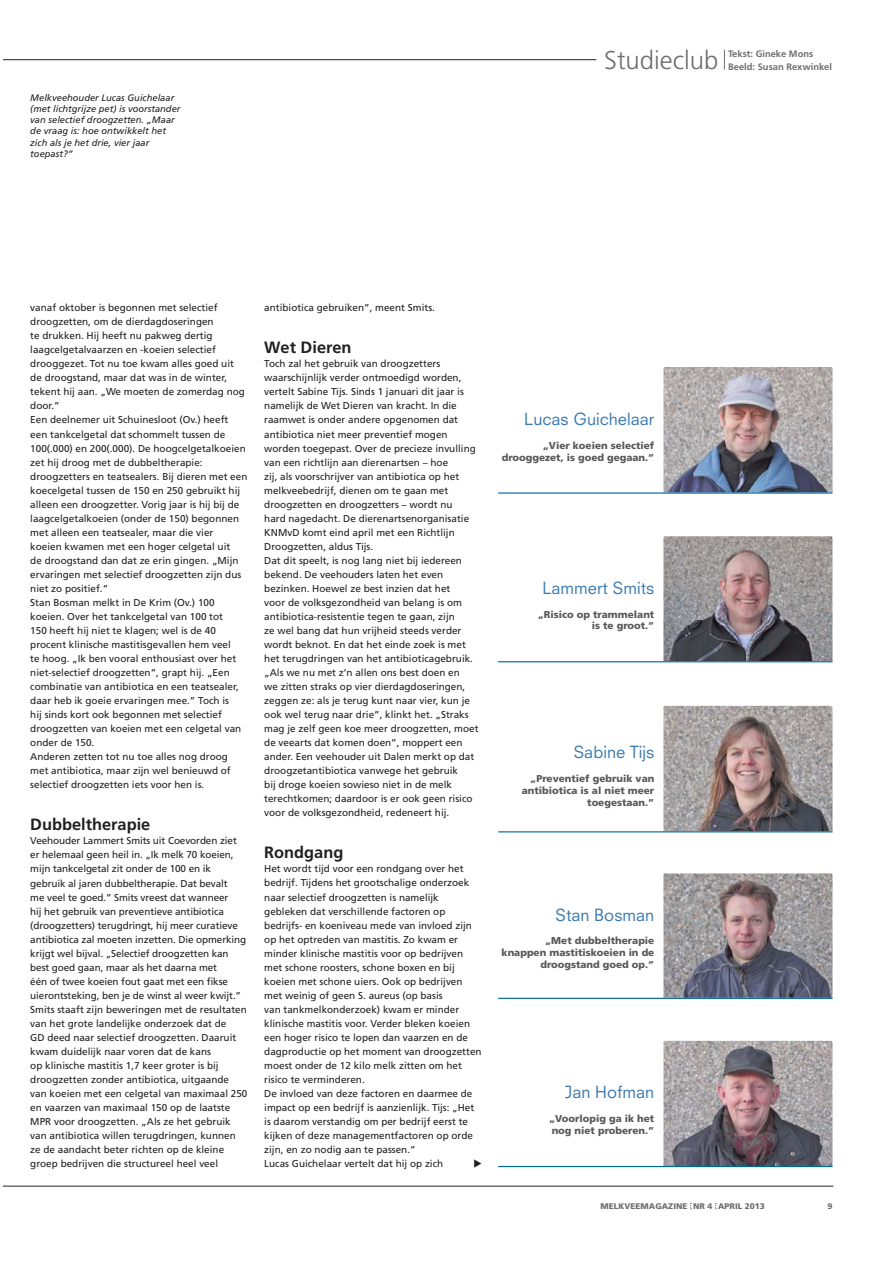
<style>
.page{position:relative;width:893px;height:1263px;background:#fff}
.page>*{position:absolute;margin:0;border:0;box-sizing:border-box;transform-origin:0 0}
.t1{font:300 25.65px "Frutiger LT Std";color:#6d6e70}
.t2{font:16.35px "Neuzeit SLT Std";color:#3a79ad}
.t3{font:700 16.35px "Frutiger LT Std";color:#231f20}
.t4{font:9.9px/14.1px "Frutiger LT Std";color:#231f20}
.t5{font:900 9.9px/12px "Frutiger LT Std";color:#58595b;text-align:right}
.t6{font:italic 9.3px/11.2px "Frutiger LT Std";color:#231f20}
.t7{font:700 9.3px/12.6px "Frutiger LT Std";color:#6d6e70}
.t8{font:900 8.25px "Frutiger LT Std";letter-spacing:.01em;color:#6d6e70}
</style>
<div class="page">
<svg style="left:724px;top:50px;width:1px;height:20px"></svg>
<hr style="left:4px;top:59px;width:592px;height:1px;background:#231f20">
<hr style="left:4px;top:1186px;width:829px;height:1px;background:#231f20">
<img style="left:663px;top:1041px;width:169px;height:125px">
<hr style="left:498px;top:1166px;width:334px;height:1px;background:#0066a0">
<img style="left:663px;top:873px;width:169px;height:125px">
<hr style="left:498px;top:998px;width:334px;height:1px;background:#0066a0">
<img style="left:663px;top:706px;width:169px;height:125px">
<hr style="left:498px;top:831px;width:334px;height:1px;background:#0066a0">
<img style="left:663px;top:536px;width:169px;height:125px">
<hr style="left:498px;top:661px;width:334px;height:1px;background:#0066a0">
<img style="left:663px;top:367px;width:169px;height:125px">
<hr style="left:498px;top:492px;width:334px;height:2px;background:#0066a0">
<p class="t6" style="left:30px;top:92px;width:152px">Melkveehouder Lucas Guichelaar (met lichtgrijze pet) is voorstander van selectief droogzetten. „Maar de vraag is: hoe ontwikkelt het zich als je het drie, vier jaar toepast?”</p>
<h1 class="t1" style="left:604px;top:49px;width:116px">Studieclub</h1>
<p class="t7" style="left:728px;top:48px;width:105px">Tekst: Gineke Mons<br>Beeld: Susan Rexwinkel</p>
<p class="t4" style="left:30px;top:301px;width:219px">vanaf oktober is begonnen met selectief droogzetten, om de dierdagdoseringen<br>te drukken. Hij heeft nu pakweg dertig laagcelgetalvaarzen en -koeien selectief drooggezet. Tot nu toe kwam alles goed uit de droogstand, maar dat was in de winter, tekent hij aan. „We moeten de zomerdag nog door.”<br>Een deelnemer uit Schuinesloot (Ov.) heeft een tankcelgetal dat schommelt tussen de 100(.000) en 200(.000). De hoogcelgetalkoeien zet hij droog met de dubbeltherapie: droogzetters en teatsealers. Bij dieren met een koecelgetal tussen de 150 en 250 gebruikt hij alleen een droogzetter. Vorig jaar is hij bij de laagcelgetalkoeien (onder de 150) begonnen met alleen een teatsealer, maar die vier<br>koeien kwamen met een hoger celgetal uit<br>de droogstand dan dat ze erin gingen. „Mijn ervaringen met selectief droogzetten zijn dus niet zo positief.”<br>Stan Bosman melkt in De Krim (Ov.) 100 koeien. Over het tankcelgetal van 100 tot<br>150 heeft hij niet te klagen; wel is de 40 procent klinische mastitisgevallen hem veel<br>te hoog. „Ik ben vooral enthousiast over het niet-selectief droogzetten”, grapt hij. „Een combinatie van antibiotica en een teatsealer, daar heb ik goeie ervaringen mee.” Toch is<br>hij sinds kort ook begonnen met selectief droogzetten van koeien met een celgetal van onder de 150.<br>Anderen zetten tot nu toe alles nog droog met antibiotica, maar zijn wel benieuwd of selectief droogzetten iets voor hen is.</p>
<h2 class="t3" style="left:30px;top:818px;width:122px">Dubbeltherapie</h2>
<p class="t4" style="left:30px;top:834px;width:219px">Veehouder Lammert Smits uit Coevorden ziet er helemaal geen heil in. „Ik melk 70 koeien, mijn tankcelgetal zit onder de 100 en ik gebruik al jaren dubbeltherapie. Dat bevalt<br>me veel te goed.” Smits vreest dat wanneer<br>hij het gebruik van preventieve antibiotica (droogzetters) terugdringt, hij meer curatieve antibiotica zal moeten inzetten. Die opmerking krijgt wel bijval. „Selectief droogzetten kan best goed gaan, maar als het daarna met<br>één of twee koeien fout gaat met een fikse uierontsteking, ben je de winst al weer kwijt.” Smits staaft zijn beweringen met de resultaten van het grote landelijke onderzoek dat de<br>GD deed naar selectief droogzetten. Daaruit kwam duidelijk naar voren dat de kans<br>op klinische mastitis 1,7 keer groter is bij droogzetten zonder antibiotica, uitgaande van koeien met een celgetal van maximaal 250 en vaarzen van maximaal 150 op de laatste MPR voor droogzetten. „Als ze het gebruik van antibiotica willen terugdringen, kunnen ze de aandacht beter richten op de kleine groep bedrijven die structureel heel veel</p>
<p class="t4" style="left:264px;top:301px;width:172px">antibiotica gebruiken”, meent Smits.</p>
<h2 class="t3" style="left:264px;top:341px;width:89px">Wet Dieren</h2>
<p class="t4" style="left:264px;top:357px;width:216px">Toch zal het gebruik van droogzetters waarschijnlijk verder ontmoedigd worden, vertelt Sabine Tijs. Sinds 1 januari dit jaar is namelijk de Wet Dieren van kracht. In die raamwet is onder andere opgenomen dat antibiotica niet meer preventief mogen worden toegepast. Over de precieze invulling van een richtlijn aan dierenartsen – hoe<br>zij, als voorschrijver van antibiotica op het melkveebedrijf, dienen om te gaan met droogzetten en droogzetters – wordt nu<br>hard nagedacht. De dierenartsenorganisatie KNMvD komt eind april met een Richtlijn Droogzetten, aldus Tijs.<br>Dat dit speelt, is nog lang niet bij iedereen bekend. De veehouders laten het even bezinken. Hoewel ze best inzien dat het<br>voor de volksgezondheid van belang is om antibiotica-resistentie tegen te gaan, zijn<br>ze wel bang dat hun vrijheid steeds verder wordt beknot. En dat het einde zoek is met het terugdringen van het antibioticagebruik. „Als we nu met z’n allen ons best doen en<br>we zitten straks op vier dierdagdoseringen, zeggen ze: als je terug kunt naar vier, kun je ook wel terug naar drie”, klinkt het. „Straks mag je zelf geen koe meer droogzetten, moet de veearts dat komen doen”, moppert een ander. Een veehouder uit Dalen merkt op dat droogzetantibiotica vanwege het gebruik<br>bij droge koeien sowieso niet in de melk terechtkomen; daardoor is er ook geen risico voor de volksgezondheid, redeneert hij.</p>
<h2 class="t3" style="left:264px;top:846px;width:81px">Rondgang</h2>
<p class="t4" style="left:264px;top:862px;width:219px">Het wordt tijd voor een rondgang over het bedrijf. Tijdens het grootschalige onderzoek naar selectief droogzetten is namelijk gebleken dat verschillende factoren op bedrijfs- en koeniveau mede van invloed zijn op het optreden van mastitis. Zo kwam er minder klinische mastitis voor op bedrijven met schone roosters, schone boxen en bij koeien met schone uiers. Ook op bedrijven met weinig of geen S. aureus (op basis<br>van tankmelkonderzoek) kwam er minder klinische mastitis voor. Verder bleken koeien een hoger risico te lopen dan vaarzen en de dagproductie op het moment van droogzetten moest onder de 12 kilo melk zitten om het risico te verminderen.<br>De invloed van deze factoren en daarmee de impact op een bedrijf is aanzienlijk. Tijs: „Het is daarom verstandig om per bedrijf eerst te kijken of deze managementfactoren op orde zijn, en zo nodig aan te passen.”<br>Lucas Guichelaar vertelt dat hij op zich</p>
<h2 class="t2" style="left:524px;top:412px;width:132px">Lucas Guichelaar</h2>
<p class="t5" style="left:502px;top:440px;width:154px">„Vier koeien selectief drooggezet, is goed gegaan.”</p>
<h2 class="t2" style="left:542px;top:581px;width:113px">Lammert Smits</h2>
<p class="t5" style="left:538px;top:609px;width:118px">„Risico op trammelant is te groot.”</p>
<h2 class="t2" style="left:573px;top:745px;width:82px">Sabine Tijs</h2>
<p class="t5" style="left:522px;top:773px;width:134px">„Preventief gebruik van antibiotica is al niet meer toegestaan.”</p>
<h2 class="t2" style="left:555px;top:908px;width:101px">Stan Bosman</h2>
<p class="t5" style="left:502px;top:935px;width:154px">„Met dubbeltherapie knappen mastitiskoeien in de droogstand goed op.”</p>
<h2 class="t2" style="left:565px;top:1086px;width:91px">Jan Hofman</h2>
<p class="t5" style="left:549px;top:1113px;width:107px;text-align:left">„Voorlopig ga ik het nog niet proberen.”</p>
<p class="t8" style="left:600px;top:1203px;width:166px">MELKVEEMAGAZINE NR 4 APRIL 2013</p>
<p class="t8" style="left:827px;top:1203px;width:7px">9</p>
</div>
